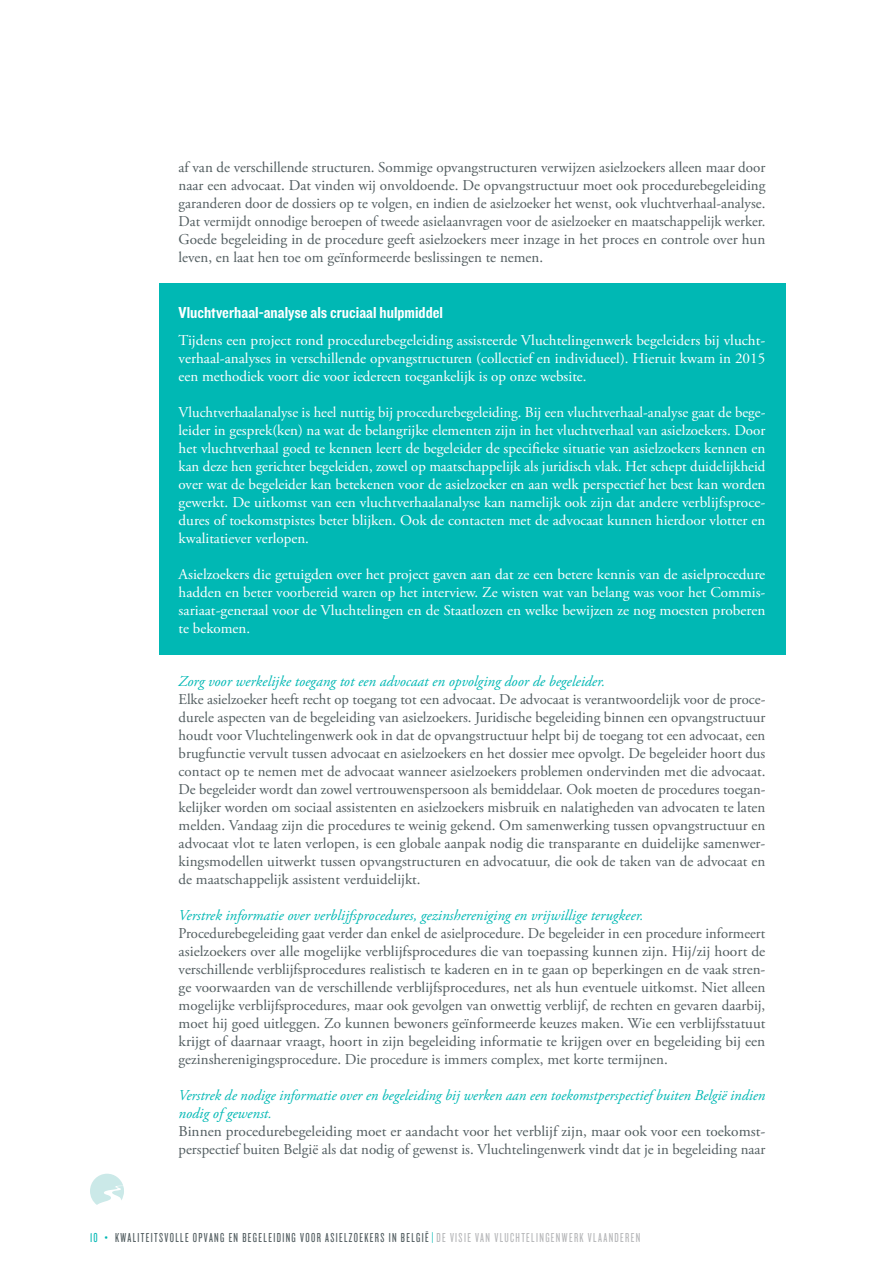
<style>
.page{position:relative;width:893px;height:1263px;background:#fff}
.page>*{position:absolute;margin:0;border:0;box-sizing:border-box;transform-origin:0 0}
.t1{font:16.5px "Knockout HTF50 Welterweight";color:#fff}
.t2{font:15px/18px "Adobe Garamond Pro";color:#525d60;text-align:justify}
.t3{font:15px/18px "Adobe Garamond Pro";color:#fff;text-align:justify}
.t4{font:italic 15px/18px "Adobe Garamond Pro";color:#00b8b4}
.t5{font:13.5px "Knockout HTF27 Junior Bantamwt";letter-spacing:.1em;color:#525d60}
.s1{color:#00b8b4}
.s2{color:#b6b7b9}
</style>
<div class="page">
<svg style="left:90px;top:1174px;width:34px;height:31px"></svg>
<div style="left:159px;top:283px;width:626px;height:372px;background:#00b8b4"></div>
<p class="t2" style="left:179px;top:159px;width:588px">af van de verschillende structuren. Sommige opvangstructuren verwijzen asielzoekers alleen maar door naar een advocaat. Dat vinden wij onvoldoende. De opvangstructuur moet ook procedurebegeleiding garanderen door de dossiers op te volgen, en indien de asielzoeker het wenst, ook vluchtverhaal-analyse.<br>Dat vermijdt onnodige beroepen of tweede asielaanvragen voor de asielzoeker en maatschappelijk werker.<br>Goede begeleiding in de procedure geeft asielzoekers meer inzage in het proces en controle over hun leven, en laat hen toe om geïnformeerde beslissingen te nemen.</p>
<p class="t1" style="left:179px;top:304px;width:266px">Vluchtverhaal-analyse als cruciaal hulpmiddel</p>
<p class="t3" style="left:179px;top:332px;width:588px">Tijdens een project rond procedurebegeleiding assisteerde Vluchtelingenwerk begeleiders bij vlucht&shy;verhaal-analyses in verschillende opvangstructuren (collectief en individueel). Hieruit kwam in 2015 een methodiek voort die voor iedereen toegankelijk is op onze website.</p>
<p class="t3" style="left:179px;top:404px;width:588px">Vluchtverhaalanalyse is heel nuttig bij procedurebegeleiding. Bij een vluchtverhaal-analyse gaat de bege&shy;leider in gesprek(ken) na wat de belangrijke elementen zijn in het vluchtverhaal van asielzoekers. Door het vluchtverhaal goed te kennen leert de begeleider de specifieke situatie van asielzoekers kennen en kan deze hen gerichter begeleiden, zowel op maatschappelijk als juridisch vlak. Het schept duidelijkheid over wat de begeleider kan betekenen voor de asielzoeker en aan welk perspectief het best kan worden gewerkt. De uitkomst van een vluchtverhaalanalyse kan namelijk ook zijn dat andere verblijfsproce&shy;dures of toekomstpistes beter blijken. Ook de contacten met de advocaat kunnen hierdoor vlotter en kwalitatiever verlopen.</p>
<p class="t3" style="left:179px;top:566px;width:588px">Asielzoekers die getuigden over het project gaven aan dat ze een betere kennis van de asielprocedure hadden en beter voorbereid waren op het interview. Ze wisten wat van belang was voor het Commis&shy;sariaat-generaal voor de Vluchtelingen en de Staatlozen en welke bewijzen ze nog moesten proberen te bekomen.</p>
<p class="t4" style="left:179px;top:672px;width:428px">Zorg voor werkelijke toegang tot een advocaat en opvolging door de begeleider.</p>
<p class="t2" style="left:179px;top:691px;width:588px">Elke asielzoeker heeft recht op toegang tot een advocaat. De advocaat is verantwoordelijk voor de proce&shy;durele aspecten van de begeleiding van asielzoekers. Juridische begeleiding binnen een opvangstructuur houdt voor Vluchtelingenwerk ook in dat de opvangstructuur helpt bij de toegang tot een advocaat, een brugfunctie vervult tussen advocaat en asielzoekers en het dossier mee opvolgt. De begeleider hoort dus contact op te nemen met de advocaat wanneer asielzoekers problemen ondervinden met die advocaat.<br>De begeleider wordt dan zowel vertrouwenspersoon als bemiddelaar. Ook moeten de procedures toegan&shy;kelijker worden om sociaal assistenten en asielzoekers misbruik en nalatigheden van advocaten te laten melden. Vandaag zijn die procedures te weinig gekend. Om samenwerking tussen opvangstructuur en advocaat vlot te laten verlopen, is een globale aanpak nodig die transparante en duidelijke samenwer&shy;kingsmodellen uitwerkt tussen opvangstructuren en advocatuur, die ook de taken van de advocaat en de maatschappelijk assistent verduidelijkt.</p>
<p class="t4" style="left:179px;top:906px;width:467px">Verstrek informatie over verblijfsprocedures, gezinshereniging en vrijwillige terugkeer.</p>
<p class="t2" style="left:179px;top:925px;width:588px">Procedurebegeleiding gaat verder dan enkel de asielprocedure. De begeleider in een procedure informeert asielzoekers over alle mogelijke verblijfsprocedures die van toepassing kunnen zijn. Hij/zij hoort de verschillende verblijfsprocedures realistisch te kaderen en in te gaan op beperkingen en de vaak stren&shy;ge voorwaarden van de verschillende verblijfsprocedures, net als hun eventuele uitkomst. Niet alleen mogelijke verblijfsprocedures, maar ook gevolgen van onwettig verblijf, de rechten en gevaren daarbij, moet hij goed uitleggen. Zo kunnen bewoners geïnformeerde keuzes maken. Wie een verblijfsstatuut krijgt of daarnaar vraagt, hoort in zijn begeleiding informatie te krijgen over en begeleiding bij een gezinsherenigingsprocedure. Die procedure is immers complex, met korte termijnen.</p>
<p class="t4" style="left:179px;top:1086px;width:588px">Verstrek de nodige informatie over en begeleiding bij werken aan een toekomstperspectief buiten België indien nodig of gewenst.</p>
<p class="t2" style="left:179px;top:1123px;width:588px">Binnen procedurebegeleiding moet er aandacht voor het verblijf zijn, maar ook voor een toekomst&shy;perspectief buiten België als dat nodig of gewenst is. Vluchtelingenwerk vindt dat je in begeleiding naar</p>
<p class="t5" style="left:90px;top:1231px;width:552px"><span class="s1">10 •</span> KWALITEITSVOLLE OPVANG EN BEGELEIDING VOOR ASIELZOEKERS IN BELGIË <span class="s1">|</span> <span class="s2">DE VISIE VAN VLUCHTELINGENWERK VLAANDEREN</span></p>
</div>
